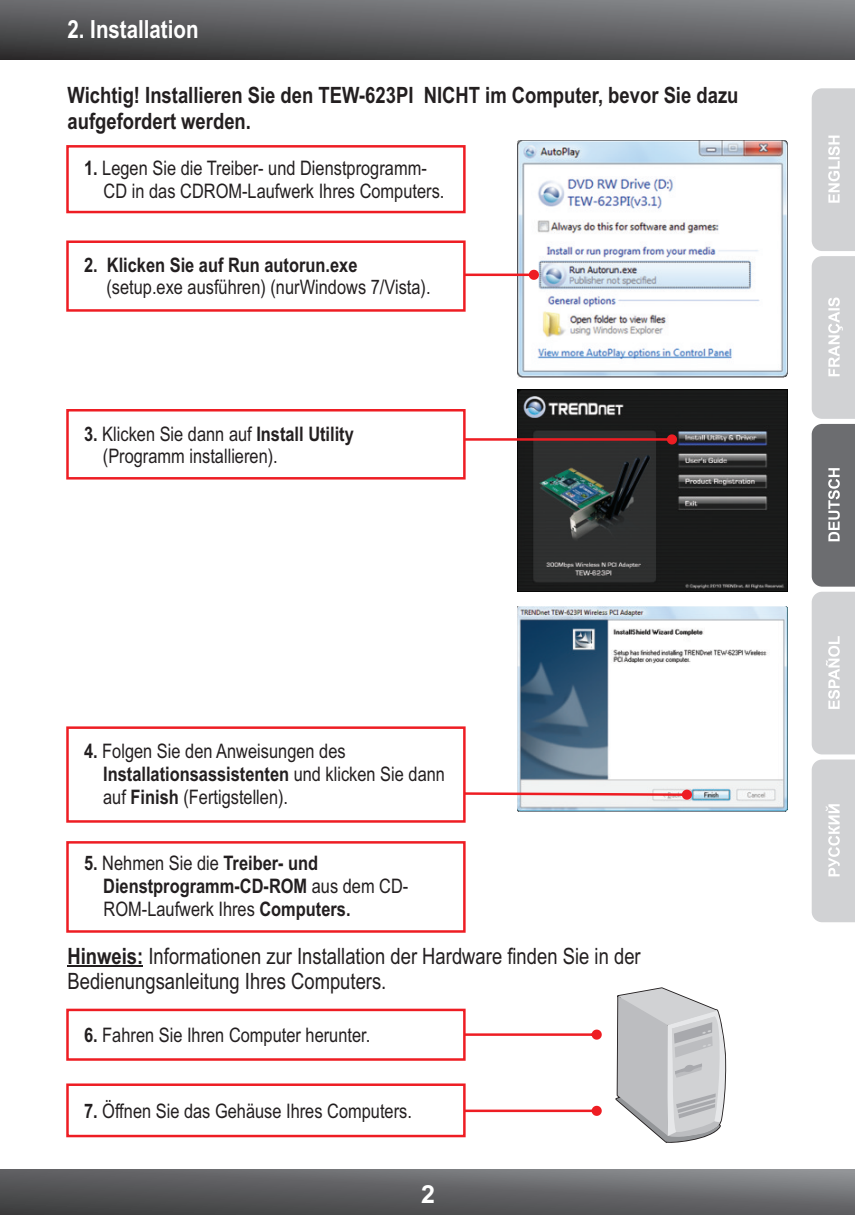
<style>
.page{position:relative;width:855px;height:1215px;background:#fff}
.page>*{position:absolute;margin:0;border:0;box-sizing:border-box;transform-origin:0 0}
.t1{font:700 25px "Arial Narrow";color:#fff}
.t2{font:700 25px "Arial";color:#fff}
.t3{font:22.5px/25.5px "Arial Narrow";color:#231f20}
.t4{font:700 22.5px/25.8px "Arial Narrow";color:#231f20}
.t5{font:20px/22.8px "Arial Narrow";color:#231f20}
.t6{font:700 20px/22.8px "Arial Narrow";color:#231f20}
.s1{font-weight:700}
.s2{font-weight:400}
</style>
<div class="page">
<svg style="left:0;top:0;width:855px;height:59px;background:#5e5e61"></svg>
<svg style="left:0;top:1170px;width:855px;height:45px;background:#606163"></svg>
<svg style="left:812px;top:88px;width:43px;height:666px;background:#bdbec0"></svg>
<svg style="left:812px;top:760px;width:43px;height:162px;background:#d3d4d6"></svg>
<svg style="left:66px;top:145px;width:400px;height:69px"></svg>
<svg style="left:66px;top:841px;width:400px;height:92px"></svg>
<img style="left:518px;top:141px;width:270px;height:236px">
<svg style="left:66px;top:239px;width:473px;height:74px"></svg>
<img style="left:518px;top:389px;width:270px;height:203px">
<svg style="left:66px;top:408px;width:611px;height:73px"></svg>
<img style="left:518px;top:607px;width:270px;height:205px">
<svg style="left:66px;top:725px;width:626px;height:98px"></svg>
<hr style="left:68px;top:966px;width:75px;height:1px;background:#231f20">
<svg style="left:66px;top:987px;width:661px;height:156px"></svg>
<p class="t1" style="left:68px;top:19px;width:133px">2. Installation</p>
<p class="t4" style="left:68px;top:84px;width:673px">Wichtig! Installieren Sie den TEW-623PI NICHT im Computer, bevor Sie dazu aufgefordert werden.</p>
<p class="t5" style="left:104px;top:159px;width:342px;text-indent:-20px"><span class="s1">1.</span> Legen Sie die Treiber- und Dienstprogramm-<br>CD in das CDROM-Laufwerk Ihres Computers.</p>
<p class="t6" style="left:84px;top:255px;width:275px">2. Klicken Sie auf Run autorun.exe</p>
<p class="t5" style="left:106px;top:278px;width:326px">(setup.exe ausführen) (nurWindows 7/Vista).</p>
<p class="t5" style="left:103px;top:424px;width:253px;text-indent:-19px"><span class="s1">3.</span> Klicken Sie dann auf <span class="s1">Install Utility </span>(Programm installieren).</p>
<p class="t5" style="left:103px;top:741px;width:343px;text-indent:-19px"><span class="s1">4.</span> Folgen Sie den Anweisungen des<br><span class="s1">Installationsassistenten</span> und klicken Sie dann auf <span class="s1">Finish</span> (Fertigstellen).</p>
<p class="t6" style="left:103px;top:854px;width:307px;text-indent:-19px">5. <span class="s2">Nehmen Sie die</span> Treiber- und<br>Dienstprogramm-CD-ROM <span class="s2">aus dem CD-<br>ROM-Laufwerk Ihres</span> Computers.</p>
<p class="t3" style="left:68px;top:945px;width:575px"><span class="s1">Hinweis:</span> Informationen zur Installation der Hardware finden Sie in der<br>Bedienungsanleitung Ihres Computers.</p>
<p class="t5" style="left:84px;top:1025px;width:288px"><span class="s1">6.</span> Fahren Sie Ihren Computer herunter.</p>
<p class="t5" style="left:84px;top:1101px;width:329px"><span class="s1">7.</span> Öffnen Sie das Gehäuse Ihres Computers.</p>
<p class="t2" style="left:421px;top:1185px;width:15px">2</p>
</div>
